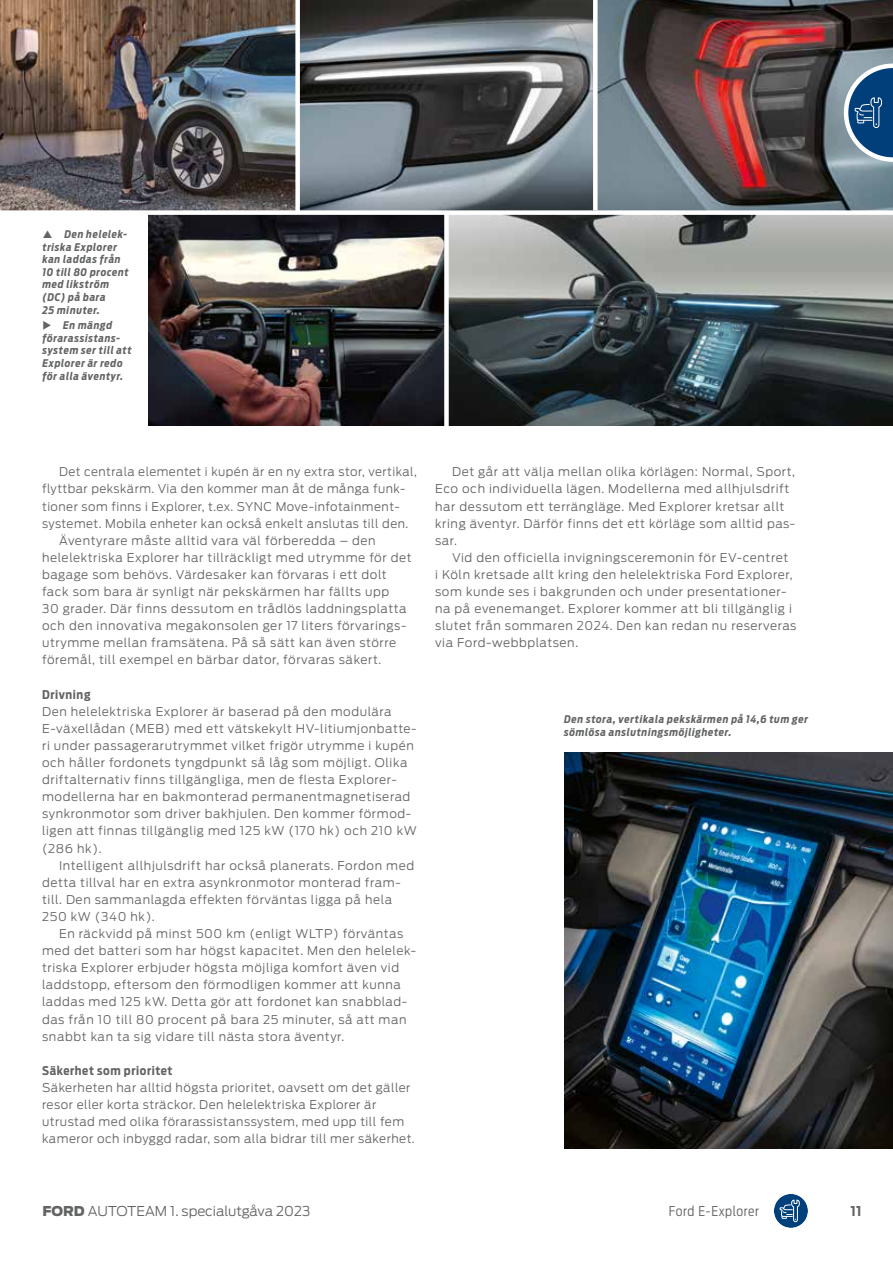
<style>
.page{position:relative;width:893px;height:1263px;background:#fff}
.page>*{position:absolute;margin:0;border:0;box-sizing:border-box;transform-origin:0 0}
.t1{font:300 13.5px "Ford Antenna";color:#626463}
.t2{font:300 13.5px "Ford Antenna Cond";letter-spacing:.04em;color:#626463}
.t3{font:700 13.5px "Ford Antenna";color:#626463}
.t4{font:300 12px/17.1px "Ford Antenna";letter-spacing:.05em;color:#626463}
.t5{font:700 12px "Ford Antenna Cond";letter-spacing:.05em;color:#626463}
.t6{font:italic 700 10.5px/12.6px "Ford Antenna Cond";letter-spacing:.06em;color:#626463}
.s1{font-weight:900}
</style>
<div class="page">
<img style="left:0;top:0;width:893px;height:210px">
<img style="left:149px;top:215px;width:295px;height:210px">
<svg style="left:449px;top:215px;width:444px;height:210px;background:#5a6263"></svg>
<img style="left:564px;top:753px;width:329px;height:395px">
<div style="left:295px;top:0;width:5px;height:213px;background:#fff"></div>
<div style="left:593px;top:0;width:5px;height:210px;background:#fff"></div>
<svg style="left:844px;top:64px;width:49px;height:98px;background:#4a759b"></svg>
<div style="left:774px;top:1194px;width:34px;height:34px;background:#00417b;border-radius:50%"></div>
<svg style="left:779px;top:1199px;width:21px;height:23px"></svg>
<p class="t6" style="left:43px;top:227px;width:88px;text-indent:22px">Den helelek&shy;triska Explorer kan laddas från<br>10 till 80 procent med likström (DC) på bara<br>25 minuter.</p>
<p class="t6" style="left:43px;top:318px;width:91px">◆ En mängd förarassistans&shy;system ser till att<br>Explorer är redo för alla äventyr.</p>
<p class="t4" style="left:59px;top:462px;width:359px">Det centrala elementet i kupén är en ny extra stor, vertikal,</p>
<p class="t4" style="left:42px;top:479px;width:365px">flyttbar pekskärm. Via den kommer man åt de många funk-</p>
<p class="t4" style="left:42px;top:496px;width:359px">tioner som finns i Explorer, t.ex. SYNC Move-infotainment-</p>
<p class="t4" style="left:42px;top:513px;width:368px">systemet. Mobila enheter kan också enkelt anslutas till den.</p>
<p class="t4" style="left:59px;top:530px;width:318px">Äventyrare måste alltid vara väl förberedda – den</p>
<p class="t4" style="left:42px;top:547px;width:371px">helelektriska Explorer har tillräckligt med utrymme för det</p>
<p class="t4" style="left:42px;top:565px;width:346px">bagage som behövs. Värdesaker kan förvaras i ett dolt</p>
<p class="t4" style="left:42px;top:582px;width:349px">fack som bara är synligt när pekskärmen har fällts upp</p>
<p class="t4" style="left:42px;top:599px;width:366px">30 grader. Där finns dessutom en trådlös laddningsplatta</p>
<p class="t4" style="left:42px;top:616px;width:366px">och den innovativa megakonsolen ger 17 liters förvarings-</p>
<p class="t4" style="left:42px;top:633px;width:356px">utrymme mellan framsätena. På så sätt kan även större</p>
<p class="t4" style="left:42px;top:650px;width:341px">föremål, till exempel en bärbar dator, förvaras säkert.</p>
<p class="t5" style="left:42px;top:683px;width:50px">Drivning</p>
<p class="t4" style="left:42px;top:701px;width:376px">Den helelektriska Explorer är baserad på den modulära E-växellådan (MEB) med ett vätskekylt HV-litiumjonbatte&shy;ri under passagerarutrymmet vilket frigör utrymme i kupén och håller fordonets tyngdpunkt så låg som möjligt. Olika driftalternativ finns tillgängliga, men de flesta Explorer&shy;modellerna har en bakmonterad permanentmagnetiserad synkronmotor som driver bakhjulen. Den kommer förmod&shy;ligen att finnas tillgänglig med 125 kW (170 hk) och 210 kW (286 hk).</p>
<p class="t4" style="left:42px;top:855px;width:373px;text-indent:17px">Intelligent allhjulsdrift har också planerats. Fordon med detta tillval har en extra asynkronmotor monterad fram&shy;till. Den sammanlagda effekten förväntas ligga på hela 250 kW (340 hk).</p>
<p class="t4" style="left:42px;top:924px;width:376px;text-indent:17px">En räckvidd på minst 500 km (enligt WLTP) förväntas med det batteri som har högst kapacitet. Men den helelek&shy;triska Explorer erbjuder högsta möjliga komfort även vid laddstopp, eftersom den förmodligen kommer att kunna laddas med 125 kW. Detta gör att fordonet kan snabblad&shy;das från 10 till 80 procent på bara 25 minuter, så att man snabbt kan ta sig vidare till nästa stora äventyr.</p>
<p class="t5" style="left:42px;top:1060px;width:132px">Säkerhet som prioritet</p>
<p class="t4" style="left:42px;top:1078px;width:374px">Säkerheten har alltid högsta prioritet, oavsett om det gäller resor eller korta sträckor. Den helelektriska Explorer är utrustad med olika förarassistanssystem, med upp till fem kameror och inbyggd radar, som alla bidrar till mer säkerhet.</p>
<p class="t4" style="left:435px;top:462px;width:362px;text-indent:17px">Det går att välja mellan olika körlägen: Normal, Sport, Eco och individuella lägen. Modellerna med allhjulsdrift har dessutom ett terrängläge. Med Explorer kretsar allt kring äventyr. Därför finns det ett körläge som alltid pas&shy;sar.</p>
<p class="t4" style="left:435px;top:547px;width:363px;text-indent:17px">Vid den officiella invigningsceremonin för EV-centret<br>i Köln kretsade allt kring den helelektriska Ford Explorer, som kunde ses i bakgrunden och under presentationer&shy;na på evenemanget. Explorer kommer att bli tillgänglig i slutet från sommaren 2024. Den kan redan nu reserveras via Ford-webbplatsen.</p>
<p class="t6" style="left:564px;top:712px;width:245px">Den stora, vertikala pekskärmen på 14,6 tum ger sömlösa anslutningsmöjligheter.</p>
<p class="t1" style="left:43px;top:1200px;width:269px"><span class="s1">FORD</span> AUTOTEAM 1. specialutgåva 2023</p>
<p class="t2" style="left:669px;top:1200px;width:92px">Ford E-Explorer</p>
<p class="t3" style="left:850px;top:1199px;width:13px">11</p>
</div>
